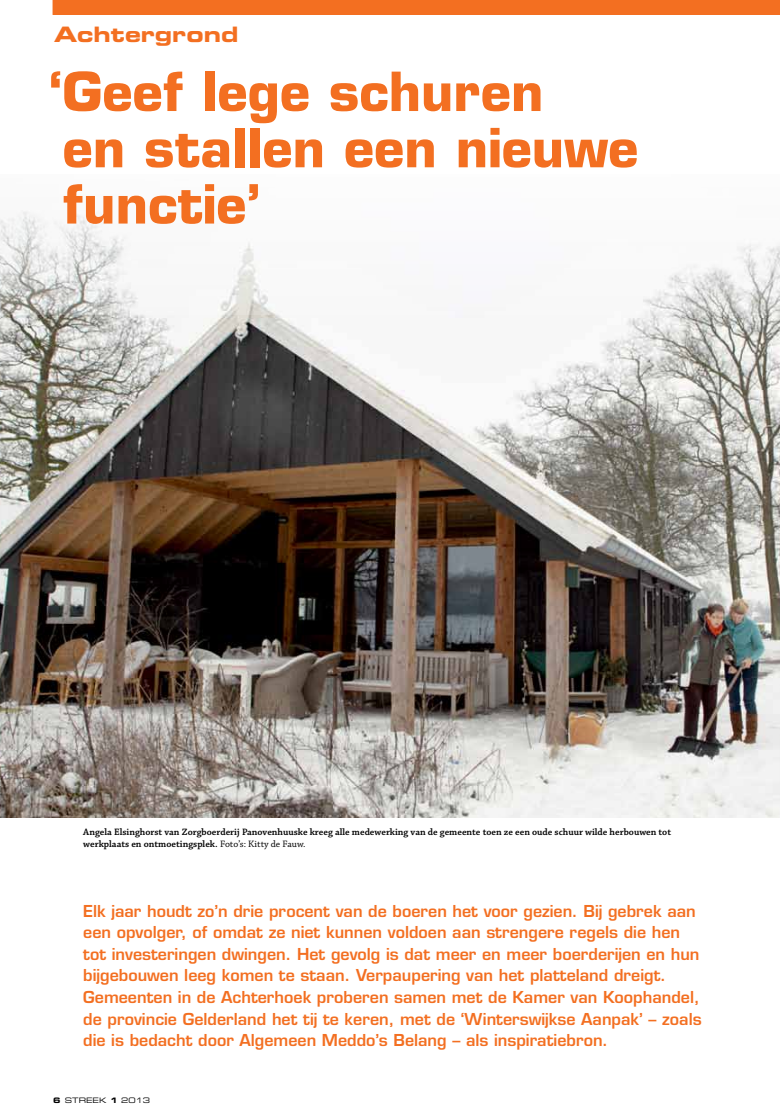
<style>
.page{position:relative;width:780px;height:1117px;background:#fff}
.page>*{position:absolute;margin:0;border:0;box-sizing:border-box;transform-origin:0 0}
.t1{font:700 52.5px/56.2px "Eurostile";color:#f36f21}
.t2{font:21.25px "Eurostile Bold Extended Two";color:#f36f21}
.t3{font:600 16px/21.6px "Eurostile";color:#f36f21}
.t4{font:600 9.75px/12.5px "Chaparral Pro";color:#000}
.t5{font:7.5px "Eurostile Extended Two";color:#000}
.s1{font-weight:400}
.s2{font-family:"Eurostile Bold Extended Two"}
</style>
<div class="page">
<img style="left:0;top:314px;width:780px;height:503px">
<div style="left:53px;top:0;width:727px;height:15px;background:#f36f21"></div>
<h2 class="t2" style="left:54px;top:19px;width:186px">Achtergrond</h2>
<h1 class="t1" style="left:49px;top:63px;width:591px">‘ Geef lege schuren<br>en stallen een nieuwe functie’</h1>
<p class="t4" style="left:83px;top:825px;width:589px">Angela Elsinghorst van Zorgboerderij Panovenhuuske kreeg alle medewerking van de gemeente toen ze een oude schuur wilde herbouwen tot werkplaats en ontmoetingsplek. <span class="s1">Foto’s: Kitty de Fauw.</span></p>
<p class="t3" style="left:83px;top:899px;width:620px">Elk jaar houdt zo’n drie procent van de boeren het voor gezien. Bij gebrek aan een opvolger, of omdat ze niet kunnen voldoen aan strengere regels die hen tot investeringen dwingen. Het gevolg is dat meer en meer boerderijen en hun bijgebouwen leeg komen te staan. Verpaupering van het platteland dreigt.<br>Gemeenten in de Achterhoek proberen samen met de Kamer van Koophandel, de provincie Gelderland het tij te keren, met de ‘Winterswijkse Aanpak’ – zoals die is bedacht door Algemeen Meddo’s Belang – als inspiratiebron.</p>
<p class="t5" style="left:53px;top:1094px;width:99px"><span class="s2">6</span> STREEK <span class="s2">1</span> 2013</p>
</div>
